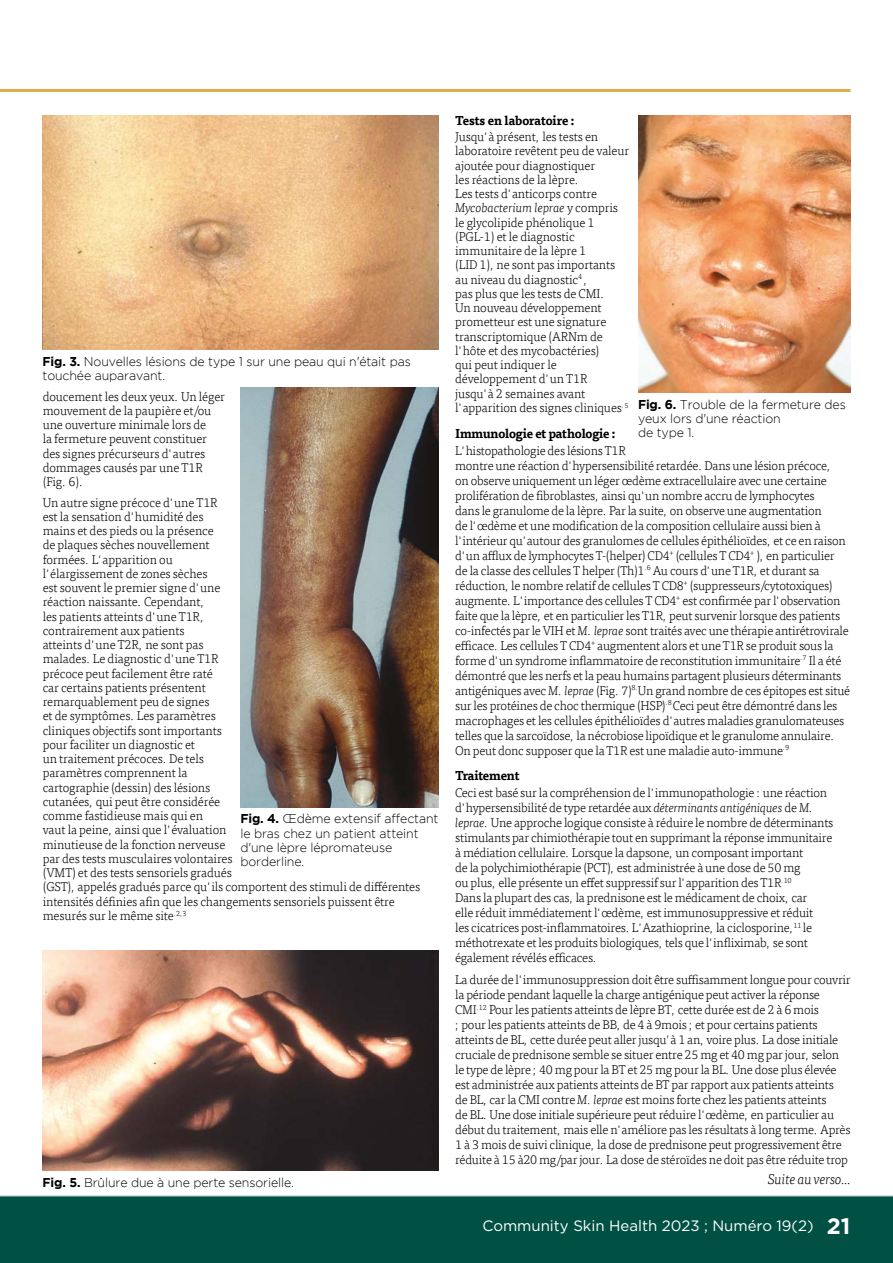
<style>
.page{position:relative;width:893px;height:1263px;background:#fff}
.page>*{position:absolute;margin:0;border:0;box-sizing:border-box;transform-origin:0 0}
.t1{font:15px "Gotham";color:#fff}
.Continue__footer{font:italic 300 14.25px "Tisa Offc";letter-spacing:-.02em;color:#000}
.t2{font:300 12.75px/14.2px "Tisa Offc";letter-spacing:-.02em;color:#000}
.t3{font:300 12.75px/14.2px "Gotham";letter-spacing:-.01em;color:#000}
.t4{font:700 12.75px "Tisa Offc";letter-spacing:-.02em;color:#000}
.s1{font-weight:700}
.s2{font-style:italic}
.s3{font-weight:700;font-size:22.5px}
</style>
<div class="page">
<div style="left:0;top:1195px;width:893px;height:68px;background:#005143"></div>
<hr style="left:0;top:89px;width:850px;height:3px;background:#d8b046">
<img style="left:43px;top:115px;width:395px;height:234px">
<img style="left:638px;top:115px;width:212px;height:278px">
<img style="left:240px;top:388px;width:198px;height:420px">
<img style="left:43px;top:950px;width:395px;height:221px">
<p class="t3" style="left:43px;top:354px;width:370px"><span class="s1">Fig. 3.</span> Nouvelles lésions de type 1 sur une peau qui n'était pas touchée auparavant.</p>
<p class="t2" style="left:43px;top:389px;width:184px">doucement les deux yeux. Un léger mouvement de la paupière et/ou une ouverture minimale lors de<br>la fermeture peuvent constituer des signes précurseurs d'autres dommages causés par une T1R (Fig. 6).</p>
<p class="t2" style="left:43px;top:495px;width:379px">Un autre signe précoce d'une T1R<br>est la sensation d'humidité des<br>mains et des pieds ou la présence<br>de plaques sèches nouvellement<br>formées. L'apparition ou<br>l'élargissement de zones sèches<br>est souvent le premier signe d'une<br>réaction naissante. Cependant,<br>les patients atteints d'une T1R,<br>contrairement aux patients<br>atteints d'une T2R, ne sont pas<br>malades. Le diagnostic d'une T1R<br>précoce peut facilement être raté<br>car certains patients présentent<br>remarquablement peu de signes<br>et de symptômes. Les paramètres<br>cliniques objectifs sont importants<br>pour faciliter un diagnostic et<br>un traitement précoces. De tels<br>paramètres comprennent la<br>cartographie (dessin) des lésions<br>cutanées, qui peut être considérée<br>comme fastidieuse mais qui en<br>vaut la peine, ainsi que l'évaluation<br>minutieuse de la fonction nerveuse<br>par des tests musculaires volontaires<br>(VMT) et des tests sensoriels gradués<br>(GST), appelés gradués parce qu'ils comportent des stimuli de différentes intensités définies afin que les changements sensoriels puissent être mesurés sur le même site<sup>.2,3</sup></p>
<p class="t3" style="left:240px;top:812px;width:200px"><span class="s1">Fig. 4.</span> Œdème extensif affectant le bras chez un patient atteint d'une lèpre lépromateuse borderline.</p>
<p class="t3" style="left:43px;top:1176px;width:253px"><span class="s1">Fig. 5.</span> Brûlure due à une perte sensorielle.</p>
<p class="t4" style="left:455px;top:112px;width:122px">Tests en laboratoire :</p>
<p class="t2" style="left:455px;top:130px;width:176px">Jusqu'à présent, les tests en laboratoire revêtent peu de valeur ajoutée pour diagnostiquer<br>les réactions de la lèpre.<br>Les tests d'anticorps contre<br><span class="s2">Mycobacterium leprae</span> y compris le glycolipide phénolique 1 (PGL-1) et le diagnostic immunitaire de la lèpre 1<br>(LID 1), ne sont pas importants au niveau du diagnostic<sup>4</sup> ,<br>pas plus que les tests de CMI.<br>Un nouveau développement prometteur est une signature transcriptomique (ARNm de l'hôte et des mycobactéries)<br>qui peut indiquer le développement d'un T1R jusqu'à 2 semaines avant l'apparition des signes cliniques<sup>.5</sup></p>
<p class="t4" style="left:455px;top:425px;width:163px">Immunologie et pathologie :</p>
<p class="t2" style="left:455px;top:443px;width:397px;line-height:15px">L'histopathologie des lésions T1R<br>montre une réaction d'hypersensibilité retardée. Dans une lésion précoce,<br>on observe uniquement un léger œdème extracellulaire avec une certaine prolifération de fibroblastes, ainsi qu'un nombre accru de lymphocytes<br>dans le granulome de la lèpre. Par la suite, on observe une augmentation<br>de l'œdème et une modification de la composition cellulaire aussi bien à l'intérieur qu'autour des granulomes de cellules épithélioïdes, et ce en raison d'un afflux de lymphocytes T-(helper) CD4<sup>+</sup> (cellules T CD4<sup>+</sup> ), en particulier de la classe des cellules T helper (Th)1<sup>.6</sup> Au cours d'une T1R, et durant sa réduction, le nombre relatif de cellules T CD8<sup>+</sup> (suppresseurs/cytotoxiques) augmente. L'importance des cellules T CD4<sup>+</sup> est confirmée par l'observation faite que la lèpre, et en particulier les T1R, peut survenir lorsque des patients co-infectés par le VIH et <span class="s2">M. leprae</span> sont traités avec une thérapie antirétrovirale efficace. Les cellules T CD4<sup>+</sup> augmentent alors et une T1R se produit sous la forme d'un syndrome inflammatoire de reconstitution immunitaire<sup>.7</sup> Il a été démontré que les nerfs et la peau humains partagent plusieurs déterminants antigéniques avec <span class="s2">M. leprae</span> (Fig. 7)<sup>8.</sup>Un grand nombre de ces épitopes est situé sur les protéines de choc thermique (HSP)<sup>.8</sup> Ceci peut être démontré dans les macrophages et les cellules épithélioïdes d'autres maladies granulomateuses telles que la sarcoïdose, la nécrobiose lipoïdique et le granulome annulaire.<br>On peut donc supposer que la T1R est une maladie auto-immune<sup>.9</sup></p>
<p class="t4" style="left:455px;top:768px;width:66px">Traitement</p>
<p class="t2" style="left:455px;top:786px;width:380px;line-height:15px">Ceci est basé sur la compréhension de l'immunopathologie : une réaction d'hypersensibilité de type retardée aux <span class="s2">déterminants antigéniques</span> de <span class="s2">M. leprae.</span> Une approche logique consiste à réduire le nombre de déterminants stimulants par chimiothérapie tout en supprimant la réponse immunitaire à médiation cellulaire. Lorsque la dapsone, un composant important<br>de la polychimiothérapie (PCT), est administrée à une dose de 50 mg<br>ou plus, elle présente un effet suppressif sur l'apparition des T1R<sup>.10<br></sup>Dans la plupart des cas, la prednisone est le médicament de choix, car<br>elle réduit immédiatement l'œdème, est immunosuppressive et réduit<br>les cicatrices post-inflammatoires. L'Azathioprine, la ciclosporine,<sup>11</sup> le méthotrexate et les produits biologiques, tels que l'infliximab, se sont également révélés efficaces.</p>
<p class="t2" style="left:455px;top:972px;width:397px;line-height:15px">La durée de l'immunosuppression doit être suffisamment longue pour couvrir la période pendant laquelle la charge antigénique peut activer la réponse CMI<sup>.12</sup> Pour les patients atteints de lèpre BT, cette durée est de 2 à 6 mois<br>; pour les patients atteints de BB, de 4 à 9mois ; et pour certains patients atteints de BL, cette durée peut aller jusqu'à 1 an, voire plus. La dose initiale cruciale de prednisone semble se situer entre 25 mg et 40 mg par jour, selon le type de lèpre ; 40 mg pour la BT et 25 mg pour la BL. Une dose plus élevée est administrée aux patients atteints de BT par rapport aux patients atteints<br>de BL, car la CMI contre <span class="s2">M. leprae</span> est moins forte chez les patients atteints<br>de BL. Une dose initiale supérieure peut réduire l'œdème, en particulier au début du traitement, mais elle n'améliore pas les résultats à long terme. Après 1 à 3 mois de suivi clinique, la dose de prednisone peut progressivement être réduite à 15 à20 mg/par jour. La dose de stéroïdes ne doit pas être réduite trop</p>
<p class="t3" style="left:638px;top:397px;width:209px"><span class="s1">Fig. 6.</span> Trouble de la fermeture des yeux lors d'une réaction<br>de type 1.</p>
<p class="Continue__footer" style="left:768px;top:1171px;width:84px">Suite au verso…</p>
<p class="t1" style="left:482px;top:1216px;width:370px">Community Skin Health 2023 ; Numéro 19(2) <span class="s3">21</span></p>
</div>
